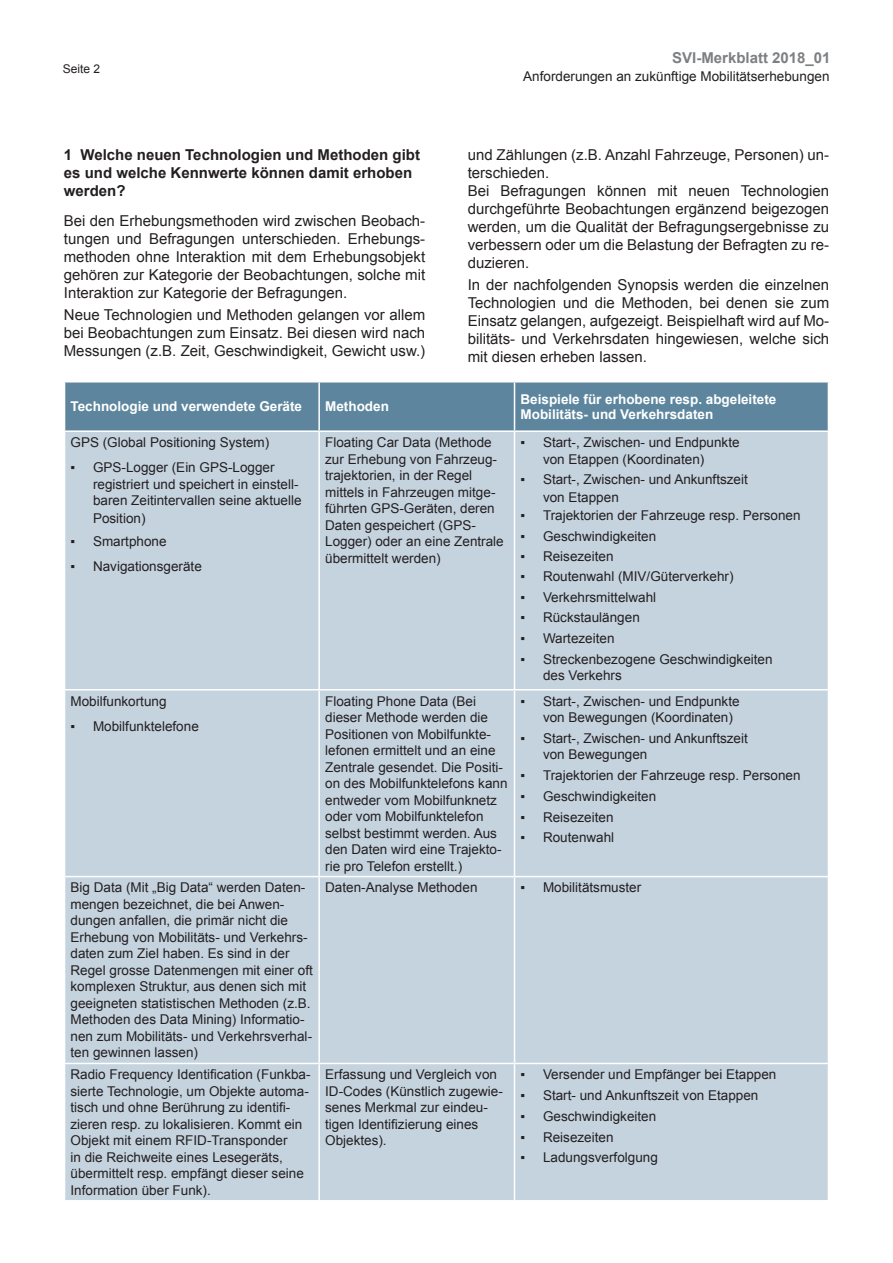
<style>
.page{position:relative;width:893px;height:1263px;background:#fff}
.page>*{position:absolute;margin:0;border:0;box-sizing:border-box;transform-origin:0 0}
.Lauftext{font:15px/18px "Arial";color:#231f20;text-align:justify}
.Überschrift_1{font:700 15px/18px "Arial";color:#231f20}
.t1{font:700 15px "Arial";color:#7d7f82}
.Aufzählung_Zahlen{font:13.5px/16.5px "Arial";color:#231f20}
.Aufzählung_ff_Zeilen{font:13.5px/16.5px "Arial";color:#231f20}
.Aufzählung_Zahlen-2{font:700 13.5px/15px "Arial";color:#fff}
.t2{font:12px "Arial";color:#231f20}
</style>
<div class="page">
<div style="left:65px;top:382px;width:763px;height:48px;background:#5d869e"></div>
<div style="left:65px;top:432px;width:763px;height:444px;background:#c5d3df"></div>
<div style="left:65px;top:877px;width:763px;height:323px;background:#c5d3df"></div>
<hr style="left:64px;top:689px;width:255px;height:1px;background:#fff">
<hr style="left:319px;top:689px;width:195px;height:1px;background:#fff">
<hr style="left:514px;top:689px;width:315px;height:1px;background:#fff">
<hr style="left:64px;top:1063px;width:255px;height:1px;background:#fff">
<hr style="left:319px;top:1063px;width:195px;height:1px;background:#fff">
<hr style="left:514px;top:1063px;width:315px;height:1px;background:#fff">
<hr style="left:514px;top:382px;width:1px;height:48px;background:#fff">
<hr style="left:514px;top:432px;width:1px;height:257px;background:#fff">
<hr style="left:514px;top:690px;width:1px;height:186px;background:#fff">
<hr style="left:514px;top:877px;width:1px;height:186px;background:#fff">
<hr style="left:514px;top:1064px;width:1px;height:136px;background:#fff">
<hr style="left:318px;top:382px;width:2px;height:48px;background:#fff">
<hr style="left:318px;top:432px;width:2px;height:257px;background:#fff">
<hr style="left:318px;top:690px;width:2px;height:186px;background:#fff">
<hr style="left:318px;top:877px;width:2px;height:186px;background:#fff">
<hr style="left:318px;top:1064px;width:2px;height:136px;background:#fff">
<p class="t2" style="left:63px;top:60px;width:39px">Seite 2</p>
<p class="Überschrift_1" style="left:64px;top:146px;width:358px">1 Welche neuen Technologien und Methoden gibt es und welche Kennwerte können damit erhoben werden?</p>
<p class="Lauftext" style="left:64px;top:212px;width:363px">Bei den Erhebungsmethoden wird zwischen Beobach&shy;tungen und Befragungen unterschieden. Erhebungs&shy;methoden ohne Interaktion mit dem Erhebungsobjekt gehören zur Kategorie der Beobachtungen, solche mit Interaktion zur Kategorie der Befragungen.</p>
<p class="Lauftext" style="left:64px;top:306px;width:363px">Neue Technologien und Methoden gelangen vor allem bei Beobachtungen zum Einsatz. Bei diesen wird nach Messungen (z.B. Zeit, Geschwindigkeit, Gewicht usw.)</p>
<p class="t1" style="left:672px;top:48px;width:160px">SVI-Merkblatt 2018_01</p>
<p class="Aufzählung_Zahlen" style="left:523px;top:69px;width:308px">Anforderungen an zukünftige Mobilitätserhebungen</p>
<p class="Lauftext" style="left:468px;top:146px;width:363px">und Zählungen (z.B. Anzahl Fahrzeuge, Personen) un&shy;terschieden.</p>
<p class="Lauftext" style="left:468px;top:182px;width:363px">Bei Befragungen können mit neuen Technologien durchgeführte Beobachtungen ergänzend beigezogen werden, um die Qualität der Befragungsergebnisse zu verbessern oder um die Belastung der Befragten zu re&shy;duzieren.</p>
<p class="Lauftext" style="left:468px;top:276px;width:363px">In der nachfolgenden Synopsis werden die einzelnen Technologien und die Methoden, bei denen sie zum Einsatz gelangen, aufgezeigt. Beispielhaft wird auf Mo&shy;bilitäts- und Verkehrsdaten hingewiesen, welche sich mit diesen erheben lassen.</p>
<p class="Aufzählung_Zahlen-2" style="left:71px;top:400px;width:233px">Technologie und verwendete Geräte</p>
<p class="Aufzählung_Zahlen-2" style="left:325px;top:400px;width:65px">Methoden</p>
<p class="Aufzählung_Zahlen-2" style="left:520px;top:392px;width:257px">Beispiele für erhobene resp. abgeleitete<br>Mobilitäts- und Verkehrsdaten</p>
<p class="Aufzählung_Zahlen" style="left:71px;top:434px;width:200px">GPS (Global Positioning System)</p>
<p class="Aufzählung_Zahlen" style="left:71px;top:459px;width:206px">▪ GPS-Logger (Ein GPS-Logger</p>
<p class="Aufzählung_ff_Zeilen" style="left:93px;top:476px;width:210px">registriert und speichert in einstell&shy;baren Zeitintervallen seine aktuelle</p>
<p class="Aufzählung_ff_Zeilen" style="left:93px;top:510px;width:54px">Position)</p>
<p class="Aufzählung_Zahlen" style="left:71px;top:533px;width:98px">▪ Smartphone</p>
<p class="Aufzählung_Zahlen" style="left:71px;top:558px;width:133px">▪ Navigationsgeräte</p>
<p class="Aufzählung_Zahlen" style="left:325px;top:434px;width:180px">Floating Car Data (Methode zur Erhebung von Fahrzeug&shy;trajektorien, in der Regel mittels in Fahrzeugen mitge&shy;führten GPS-Geräten, deren<br>Daten gespeichert (GPS-<br>Logger) oder an eine Zentrale übermittelt werden)</p>
<p class="Aufzählung_Zahlen" style="left:520px;top:434px;width:221px">▪ Start-, Zwischen- und Endpunkte</p>
<p class="Aufzählung_ff_Zeilen" style="left:543px;top:451px;width:163px">von Etappen (Koordinaten)</p>
<p class="Aufzählung_Zahlen" style="left:520px;top:471px;width:229px">▪ Start-, Zwischen- und Ankunftszeit</p>
<p class="Aufzählung_ff_Zeilen" style="left:543px;top:489px;width:77px">von Etappen</p>
<p class="Aufzählung_Zahlen" style="left:520px;top:507px;width:282px">▪ Trajektorien der Fahrzeuge resp. Personen</p>
<p class="Aufzählung_Zahlen" style="left:520px;top:528px;width:137px">▪ Geschwindigkeiten</p>
<p class="Aufzählung_Zahlen" style="left:520px;top:548px;width:95px">▪ Reisezeiten</p>
<p class="Aufzählung_Zahlen" style="left:520px;top:568px;width:215px">▪ Routenwahl (MIV/Güterverkehr)</p>
<p class="Aufzählung_Zahlen" style="left:520px;top:589px;width:137px">▪ Verkehrsmittelwahl</p>
<p class="Aufzählung_Zahlen" style="left:520px;top:609px;width:121px">▪ Rückstaulängen</p>
<p class="Aufzählung_Zahlen" style="left:520px;top:630px;width:96px">▪ Wartezeiten</p>
<p class="Aufzählung_Zahlen" style="left:520px;top:651px;width:254px">▪ Streckenbezogene Geschwindigkeiten</p>
<p class="Aufzählung_ff_Zeilen" style="left:543px;top:667px;width:80px">des Verkehrs</p>
<p class="Aufzählung_Zahlen" style="left:71px;top:693px;width:98px">Mobilfunkortung</p>
<p class="Aufzählung_Zahlen" style="left:71px;top:718px;width:130px">▪ Mobilfunktelefone</p>
<p class="Aufzählung_Zahlen" style="left:325px;top:693px;width:184px">Floating Phone Data (Bei dieser Methode werden die<br>Positionen von Mobilfunkte&shy;lefonen ermittelt und an eine<br>Zentrale gesendet. Die Positi&shy;on des Mobilfunktelefons kann entweder vom Mobilfunknetz oder vom Mobilfunktelefon selbst bestimmt werden. Aus den Daten wird eine Trajekto&shy;rie pro Telefon erstellt.)</p>
<p class="Aufzählung_Zahlen" style="left:520px;top:693px;width:221px">▪ Start-, Zwischen- und Endpunkte</p>
<p class="Aufzählung_ff_Zeilen" style="left:543px;top:709px;width:191px">von Bewegungen (Koordinaten)</p>
<p class="Aufzählung_Zahlen" style="left:520px;top:730px;width:229px">▪ Start-, Zwischen- und Ankunftszeit</p>
<p class="Aufzählung_ff_Zeilen" style="left:543px;top:746px;width:106px">von Bewegungen</p>
<p class="Aufzählung_Zahlen" style="left:520px;top:767px;width:282px">▪ Trajektorien der Fahrzeuge resp. Personen</p>
<p class="Aufzählung_Zahlen" style="left:520px;top:788px;width:137px">▪ Geschwindigkeiten</p>
<p class="Aufzählung_Zahlen" style="left:520px;top:809px;width:95px">▪ Reisezeiten</p>
<p class="Aufzählung_Zahlen" style="left:520px;top:829px;width:95px">▪ Routenwahl</p>
<p class="Aufzählung_Zahlen" style="left:71px;top:879px;width:244px">Big Data (Mit „Big Data“ werden Daten&shy;mengen bezeichnet, die bei Anwen&shy;dungen anfallen, die primär nicht die Erhebung von Mobilitäts- und Verkehrs&shy;daten zum Ziel haben. Es sind in der Regel grosse Datenmengen mit einer oft komplexen Struktur, aus denen sich mit geeigneten statistischen Methoden (z.B.<br>Methoden des Data Mining) Informatio&shy;nen zum Mobilitäts- und Verkehrsverhal&shy;ten gewinnen lassen)</p>
<p class="Aufzählung_Zahlen" style="left:325px;top:879px;width:154px">Daten-Analyse Methoden</p>
<p class="Aufzählung_Zahlen" style="left:520px;top:879px;width:122px">▪ Mobilitätsmuster</p>
<p class="Aufzählung_Zahlen" style="left:71px;top:1066px;width:242px">Radio Frequency Identification (Funkba&shy;sierte Technologie, um Objekte automa&shy;tisch und ohne Berührung zu identifi&shy;zieren resp. zu lokalisieren. Kommt ein Objekt mit einem RFID-Transponder<br>in die Reichweite eines Lesegeräts, übermittelt resp. empfängt dieser seine Information über Funk).</p>
<p class="Aufzählung_Zahlen" style="left:325px;top:1066px;width:179px">Erfassung und Vergleich von<br>ID-Codes (Künstlich zugewie&shy;senes Merkmal zur eindeu&shy;tigen Identifizierung eines<br>Objektes).</p>
<p class="Aufzählung_Zahlen" style="left:520px;top:1066px;width:257px">▪ Versender und Empfänger bei Etappen</p>
<p class="Aufzählung_Zahlen" style="left:520px;top:1087px;width:239px">▪ Start- und Ankunftszeit von Etappen</p>
<p class="Aufzählung_Zahlen" style="left:520px;top:1108px;width:137px">▪ Geschwindigkeiten</p>
<p class="Aufzählung_Zahlen" style="left:520px;top:1129px;width:95px">▪ Reisezeiten</p>
<p class="Aufzählung_Zahlen" style="left:520px;top:1149px;width:139px">▪ Ladungsverfolgung</p>
</div>
